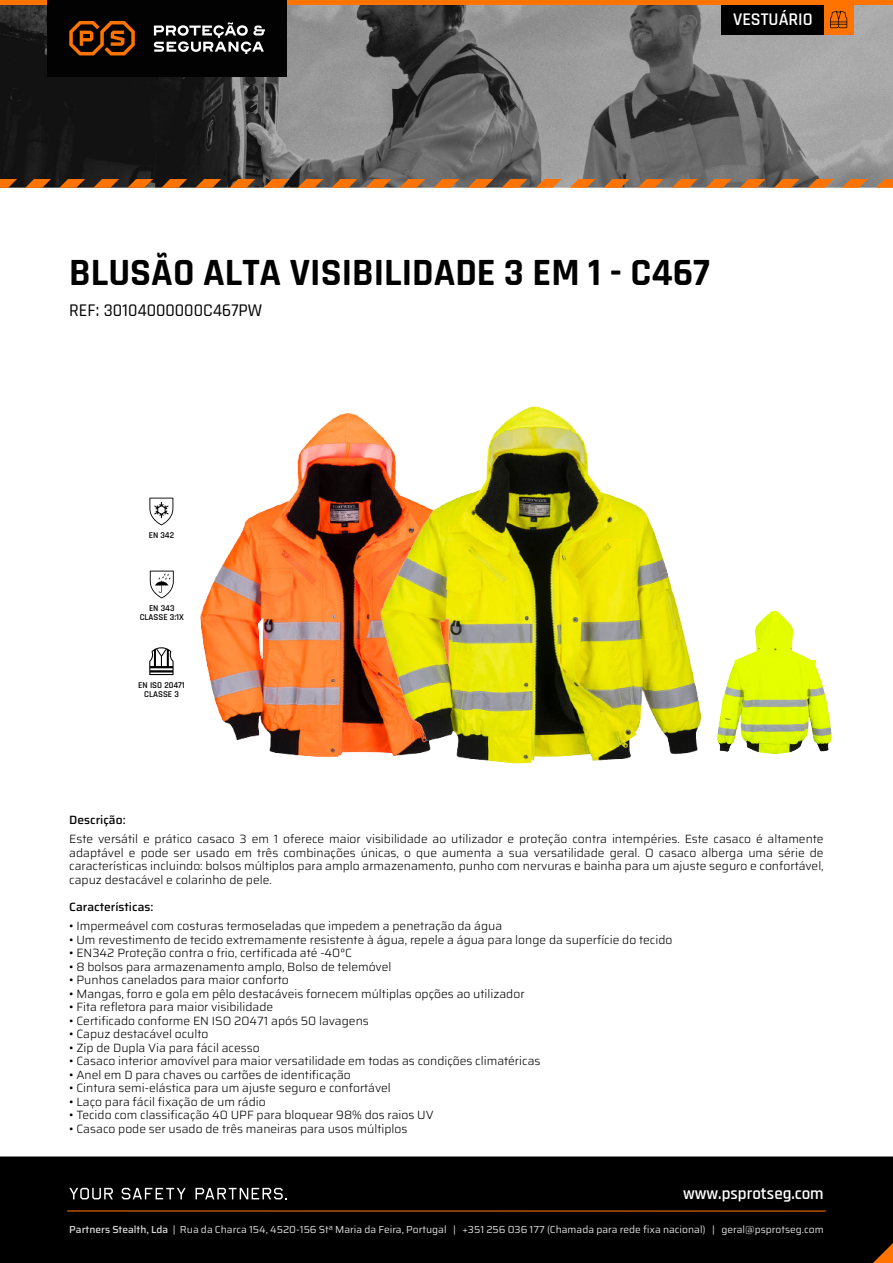
<style>
.page{position:relative;width:893px;height:1263px;background:#fff}
.page>*{position:absolute;margin:0;border:0;box-sizing:border-box;transform-origin:0 0}
.t1{font:700 39px "Rajdhani";color:#000}
.t2{font:500 18px "Rajdhani";color:#000}
.t3{font:600 18px "Rajdhani";color:#fff}
.t4{font:600 16.95px "Rajdhani";color:#fff}
.t5{font:300 12px/13.5px "Saira";color:#000;text-align:justify}
.t6{font:500 12px "Saira";color:#000}
.t7{font:10.2px "Saira";color:#dadada}
.t8{font:600 9px/9px "Rajdhani";color:#000;text-align:center}
.s1{font-weight:500}
</style>
<div class="page">
<img style="left:0;top:5px;width:893px;height:183px">
<div style="left:0;top:1156px;width:893px;height:107px;background:#000"></div>
<svg style="left:69px;top:1188px;width:44px;height:11px"></svg>
<svg style="left:122px;top:1188px;width:64px;height:11px"></svg>
<svg style="left:195px;top:1188px;width:92px;height:11px"></svg>
<hr style="left:67px;top:1210px;width:759px;height:1px;background:#ff7400">
<div style="left:0;top:0;width:893px;height:5px;background:#ff7400"></div>
<div style="left:47px;top:0;width:240px;height:76px;background:#020202"></div>
<svg style="left:154px;top:22px;width:111px;height:32px"></svg>
<svg style="left:69px;top:21px;width:66px;height:34px"></svg>
<div style="left:721px;top:5px;width:103px;height:29px;background:#000"></div>
<div style="left:824px;top:5px;width:29px;height:29px;background:#ff7400"></div>
<svg style="left:830px;top:11px;width:17px;height:17px"></svg>
<svg style="left:873px;top:1243px;width:20px;height:20px"></svg>
<svg style="left:0;top:179px;width:17px;height:9px"></svg>
<svg style="left:263px;top:179px;width:26px;height:9px"></svg>
<svg style="left:536px;top:179px;width:25px;height:9px"></svg>
<svg style="left:740px;top:179px;width:26px;height:9px"></svg>
<svg style="left:127px;top:179px;width:26px;height:9px"></svg>
<svg style="left:400px;top:179px;width:25px;height:9px"></svg>
<svg style="left:672px;top:179px;width:26px;height:9px"></svg>
<svg style="left:876px;top:179px;width:17px;height:9px"></svg>
<svg style="left:59px;top:179px;width:26px;height:9px"></svg>
<svg style="left:331px;top:179px;width:26px;height:9px"></svg>
<svg style="left:604px;top:179px;width:25px;height:9px"></svg>
<svg style="left:808px;top:179px;width:26px;height:9px"></svg>
<svg style="left:195px;top:179px;width:26px;height:9px"></svg>
<svg style="left:468px;top:179px;width:25px;height:9px"></svg>
<svg style="left:25px;top:179px;width:26px;height:9px"></svg>
<svg style="left:297px;top:179px;width:26px;height:9px"></svg>
<svg style="left:570px;top:179px;width:25px;height:9px"></svg>
<svg style="left:774px;top:179px;width:26px;height:9px"></svg>
<svg style="left:161px;top:179px;width:26px;height:9px"></svg>
<svg style="left:434px;top:179px;width:25px;height:9px"></svg>
<svg style="left:706px;top:179px;width:26px;height:9px"></svg>
<svg style="left:93px;top:179px;width:26px;height:9px"></svg>
<svg style="left:366px;top:179px;width:25px;height:9px"></svg>
<svg style="left:638px;top:179px;width:26px;height:9px"></svg>
<svg style="left:842px;top:179px;width:26px;height:9px"></svg>
<svg style="left:229px;top:179px;width:26px;height:9px"></svg>
<svg style="left:502px;top:179px;width:25px;height:9px"></svg>
<svg style="left:150px;top:571px;width:13px;height:27px"></svg>
<svg style="left:149px;top:647px;width:14px;height:28px"></svg>
<svg style="left:149px;top:498px;width:14px;height:27px"></svg>
<img style="left:163px;top:413px;width:189px;height:345px">
<img style="left:352px;top:406px;width:347px;height:358px">
<img style="left:699px;top:610px;width:133px;height:144px">
<h2 class="t3" style="left:733px;top:8px;width:81px">VESTUÁRIO</h2>
<h1 class="t1" style="left:69px;top:248px;width:642px">BLUSÃO ALTA VISIBILIDADE 3 EM 1 - C467</h1>
<h2 class="t2" style="left:69px;top:299px;width:194px">REF: 30104000000C467PW</h2>
<p class="t8" style="left:149px;top:531px;width:27px">EN 342</p>
<p class="t8" style="left:140px;top:604px;width:46px">EN 343<br>CLASSE 3:1X</p>
<p class="t8" style="left:138px;top:681px;width:48px">EN ISO 20471<br>CLASSE 3</p>
<p class="t6" style="left:69px;top:810px;width:58px">Descrição:</p>
<p class="t5" style="left:69px;top:832px;width:756px">Este versátil e prático casaco 3 em 1 oferece maior visibilidade ao utilizador e proteção contra intempéries. Este casaco é altamente adaptável e pode ser usado em três combinações únicas, o que aumenta a sua versatilidade geral. O casaco alberga uma série de características incluindo: bolsos múltiplos para amplo armazenamento, punho com nervuras e bainha para um ajuste seguro e confortável, capuz destacável e colarinho de pele.</p>
<p class="t6" style="left:69px;top:897px;width:86px">Características:</p>
<p class="t5" style="left:69px;top:919px;width:434px">• Impermeável com costuras termoseladas que impedem a penetração da água</p>
<p class="t5" style="left:69px;top:933px;width:605px">• Um revestimento de tecido extremamente resistente à água, repele a água para longe da superfície do tecido</p>
<p class="t5" style="left:69px;top:946px;width:284px">• EN342 Proteção contra o frio, certificada até -40°C</p>
<p class="t5" style="left:69px;top:960px;width:324px">• 8 bolsos para armazenamento amplo, Bolso de telemóvel</p>
<p class="t5" style="left:69px;top:973px;width:221px">• Punhos canelados para maior conforto</p>
<p class="t5" style="left:69px;top:987px;width:457px">• Mangas, forro e gola em pêlo destacáveis fornecem múltiplas opções ao utilizador</p>
<p class="t5" style="left:69px;top:1000px;width:205px">• Fita refletora para maior visibilidade</p>
<p class="t5" style="left:69px;top:1014px;width:301px">• Certificado conforme EN ISO 20471 após 50 lavagens</p>
<p class="t5" style="left:69px;top:1027px;width:141px">• Capuz destacável oculto</p>
<p class="t5" style="left:69px;top:1041px;width:192px">• Zip de Dupla Via para fácil acesso</p>
<p class="t5" style="left:69px;top:1054px;width:473px">• Casaco interior amovível para maior versatilidade em todas as condições climatéricas</p>
<p class="t5" style="left:69px;top:1068px;width:283px">• Anel em D para chaves ou cartões de identificação</p>
<p class="t5" style="left:69px;top:1081px;width:323px">• Cintura semi-elástica para um ajuste seguro e confortável</p>
<p class="t5" style="left:69px;top:1095px;width:198px">• Laço para fácil fixação de um rádio</p>
<p class="t5" style="left:69px;top:1108px;width:366px">• Tecido com classificação 40 UPF para bloquear 98% dos raios UV</p>
<p class="t5" style="left:69px;top:1122px;width:340px">• Casaco pode ser usado de três maneiras para usos múltiplos</p>
<h3 class="t4" style="left:683px;top:1183px;width:142px">www.psprotseg.com</h3>
<p class="t7" style="left:69px;top:1221px;width:756px"><span class="s1">Partners Stealth, Lda</span> | Rua da Charca 154, 4520-156 Stª Maria da Feira, Portugal | +351 256 036 177 (Chamada para rede fixa nacional) | geral@psprotseg.com</p>
</div>
